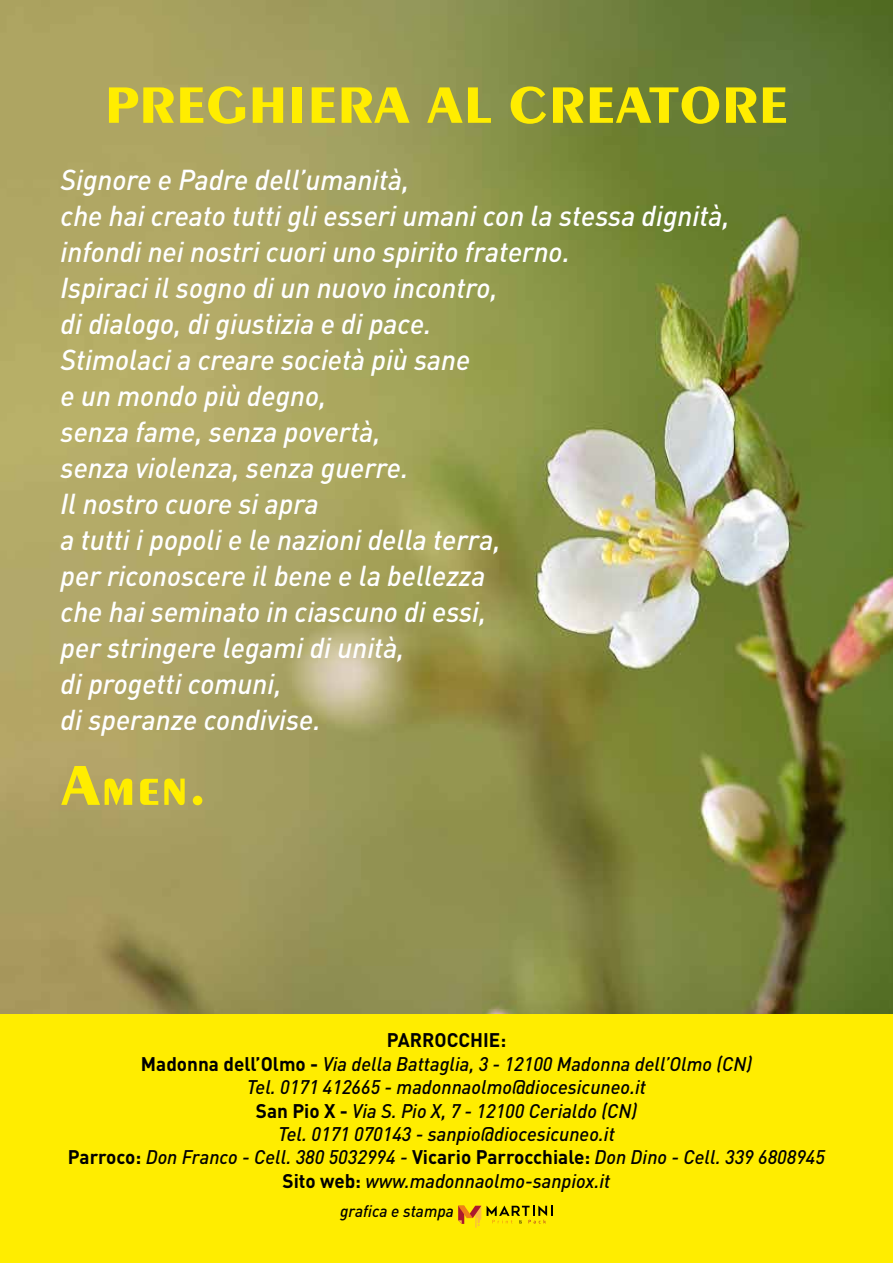
<style>
.page{position:relative;width:893px;height:1263px;background:#fff}
.page>*{position:absolute;margin:0;border:0;box-sizing:border-box;transform-origin:0 0}
.t1{font:700 60px "Peignot";color:#ffed00}
.t2{font:700 54.6px "Peignot";color:#ffed00}
.t3{font:italic 500 28.5px/36px "DIN";color:#fff}
.t4{font:italic 500 19.5px/23.4px "DIN";color:#000;text-align:center}
.t5{font:italic 500 16.5px "DIN";color:#000}
.s1{font-weight:700;font-style:normal}
</style>
<div class="page">
<img style="left:0;top:0;width:893px;height:1014px">
<div style="left:0;top:1014px;width:893px;height:249px;background:#ffed00"></div>
<svg style="left:487px;top:1206px;width:66px;height:17px"></svg>
<svg style="left:458px;top:1206px;width:23px;height:22px"></svg>
<h2 class="t2" style="left:105px;top:73px;width:685px">PREGHIERA AL CREATORE</h2>
<p class="t3" style="left:61px;top:161px;width:671px">Signore e Padre dell’umanità,<br>che hai creato tutti gli esseri umani con la stessa dignità, infondi nei nostri cuori uno spirito fraterno.<br>Ispiraci il sogno di un nuovo incontro,<br>di dialogo, di giustizia e di pace.<br>Stimolaci a creare società più sane<br>e un mondo più degno,<br>senza fame, senza povertà,<br>senza violenza, senza guerre.<br>Il nostro cuore si apra<br>a tutti i popoli e le nazioni della terra,<br>per riconoscere il bene e la bellezza<br>che hai seminato in ciascuno di essi,<br>per stringere legami di unità,<br>di progetti comuni,<br>di speranze condivise.</p>
<h1 class="t1" style="left:61px;top:750px;width:148px">Amen.</h1>
<p class="t4" style="left:68px;top:1028px;width:759px"><span class="s1">PARROCCHIE:<br>Madonna dell’Olmo -</span> Via della Battaglia, 3 - 12100 Madonna dell’Olmo (CN)<br>Tel. 0171 412665 - madonnaolmo@diocesicuneo.it<br><span class="s1">San Pio X -</span> Via S. Pio X, 7 - 12100 Cerialdo (CN)<br>Tel. 0171 070143 - sanpio@diocesicuneo.it<br><span class="s1">Parroco:</span> Don Franco - Cell. 380 5032994 - <span class="s1">Vicario Parrocchiale:</span> Don Dino - Cell. 339 6808945<br><span class="s1">Sito web:</span> www.madonnaolmo-sanpiox.it</p>
<p class="t5" style="left:340px;top:1201px;width:115px">grafica e stampa</p>
</div>
